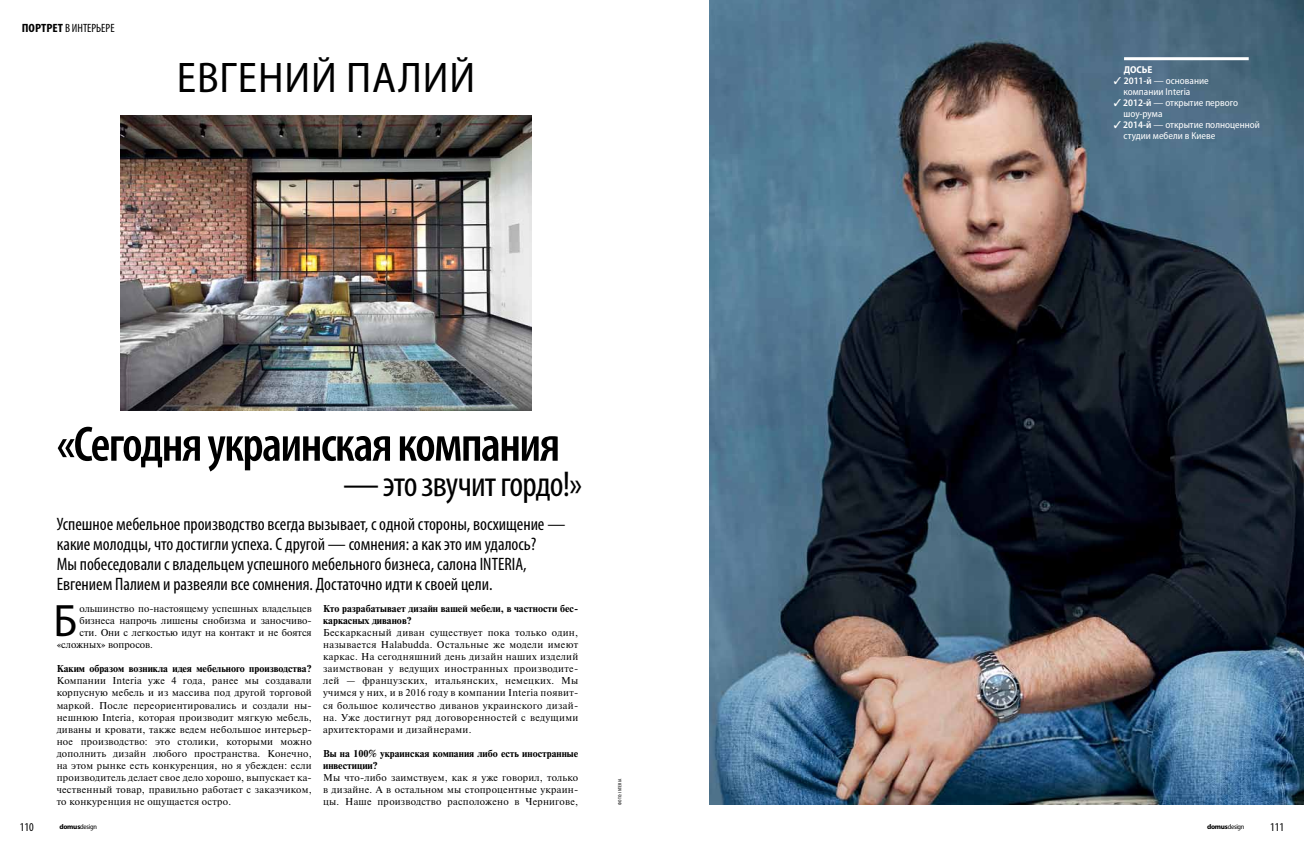
<style>
.page{position:relative;width:1304px;height:851px;background:#fff}
.page>*{position:absolute;margin:0;border:0;box-sizing:border-box;transform-origin:0 0}
.t1{font:600 condensed 50px "Myriad Pro";letter-spacing:-.03em;color:#000}
.t2{font:45.6px "Myriad Pro";color:#000;scale:.96 1}
.t3{font:semi-condensed 43px "Myriad Pro";letter-spacing:.02em;color:#000}
.t4{font:condensed 36px "Myriad Pro";letter-spacing:-.025em;color:#000}
.t5{font:condensed 18px/20px "Myriad Pro";color:#000}
.t6{font:condensed 12px "Myriad Pro";color:#000}
.t7{font:10px/12px "Newton";letter-spacing:.015em;color:#000;text-align:justify}
.t8{font:700 10px/12px "Newton";color:#000}
.t9{font:semi-condensed 10px/11px "Myriad Pro";color:#fff}
.t10{font:700 semi-condensed 10px "Myriad Pro";color:#fff}
.t11{font:semi-condensed 7px "Myriad Pro";letter-spacing:-.04em;color:#000}
.t12{font:condensed 4.7px "Myriad Pro";color:#000;scale:1.15 1}
.s1{font-weight:700}
.s2{font-weight:600}
</style>
<div class="page">
<img style="left:710px;top:0;width:594px;height:804px">
<img style="left:120px;top:115px;width:411px;height:295px">
<hr style="left:1124px;top:57px;width:125px;height:3px;background:#fff">
<p class="t6" style="left:22px;top:20px;width:94px"><span class="s1">ПОРТРЕТ</span> В ИНТЕРЬЕРЕ</p>
<h3 class="t3" style="left:177px;top:51px;width:300px">Евгений палий</h3>
<h1 class="t1" style="left:57px;top:413px;width:505px">«Сегодня украинская компания</h1>
<h3 class="t4" style="left:343px;top:462px;width:241px">— это звучит гордо!»</h3>
<p class="t5" style="left:57px;top:513px;width:510px">Успешное мебельное производство всегда вызывает, с одной стороны, восхищение — какие молодцы, что достигли успеха. С другой — сомнения: а как это им удалось?<br>Мы побеседовали с владельцем успешного мебельного бизнеса, салона INTERIA, Евгением Палием и развеяли все сомнения. Достаточно идти к своей цели.</p>
<h2 class="t2" style="left:53px;top:593px;width:26px">Б</h2>
<p class="t7" style="left:79px;top:603px;width:234px">ольшинство по-настоящему успешных владельцев</p>
<p class="t7" style="left:79px;top:615px;width:234px">бизнеса напрочь лишены снобизма и заносчиво-</p>
<p class="t7" style="left:79px;top:627px;width:234px">сти. Они с легкостью идут на контакт и не боятся</p>
<p class="t7" style="left:57px;top:639px;width:98px">«сложных» вопросов.</p>
<p class="t8" style="left:57px;top:663px;width:257px">Каким образом возникла идея мебельного производства?</p>
<p class="t7" style="left:57px;top:675px;width:257px">Компании Interia уже 4 года, ранее мы создавали корпусную мебель и из массива под другой торговой маркой. После переориентировались и создали ны&shy;нешнюю Interia, которая производит мягкую мебель, диваны и кровати, также ведем небольшое интерьер&shy;ное производство: это столики, которыми можно дополнить дизайн любого пространства. Конечно, на этом рынке есть конкуренция, но я убежден: если производитель делает свое дело хорошо, выпускает ка&shy;чественный товар, правильно работает с заказчиком, то конкуренция не ощущается остро.</p>
<p class="t8" style="left:323px;top:603px;width:257px">Кто разрабатывает дизайн вашей мебели, в частности бес&shy;каркасных диванов?</p>
<p class="t7" style="left:323px;top:627px;width:257px">Бескаркасный диван существует пока только один, называется Halabudda. Остальные же модели имеют каркас. На сегодняшний день дизайн наших изделий заимствован у ведущих иностранных производите&shy;лей — французских, итальянских, немецких. Мы учимся у них, и в 2016 году в компании Interia появит&shy;ся большое количество диванов украинского дизай&shy;на. Уже достигнут ряд договоренностей с ведущими архитекторами и дизайнерами.</p>
<p class="t8" style="left:323px;top:747px;width:257px">Вы на 100% украинская компания либо есть иностранные инвестиции?</p>
<p class="t7" style="left:323px;top:771px;width:257px">Мы что-либо заимствуем, как я уже говорил, только в дизайне. А в остальном мы стопроцентные украин&shy;цы. Наше производство расположено в Чернигове,</p>
<p class="t12" style="left:617px;top:804px;width:24px;rotate:-90deg">фото: interia</p>
<p class="t10" style="left:1124px;top:63px;width:30px">ДОСЬЕ</p>
<p class="t9" style="left:1123px;top:75px;width:87px;text-indent:-10px">✓ <span class="s2">2011-й</span> — основание компании Interia</p>
<p class="t9" style="left:1123px;top:97px;width:116px;text-indent:-10px">✓ <span class="s2">2012-й</span> — открытие первого шоу-рума</p>
<p class="t9" style="left:1123px;top:119px;width:138px;text-indent:-10px">✓ <span class="s2">2014-й</span> — открытие полноценной студии мебели в Киеве</p>
<p class="t6" style="left:20px;top:819px;width:15px">110</p>
<p class="t11" style="left:60px;top:821px;width:39px"><span class="s1">domus</span>design</p>
<p class="t6" style="left:1270px;top:819px;width:15px">111</p>
<p class="t11" style="left:1207px;top:821px;width:39px"><span class="s1">domus</span>design</p>
</div>
